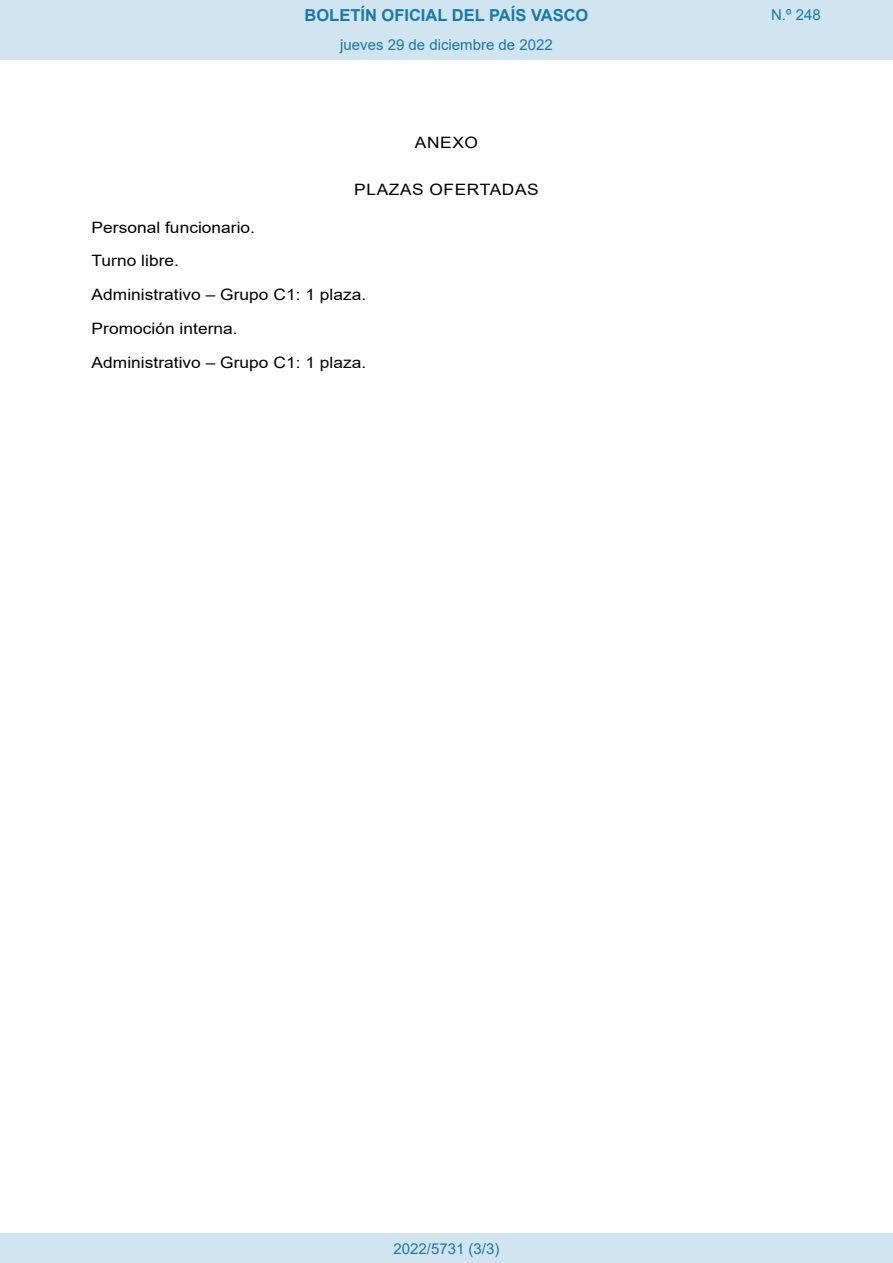
<style>
.page{position:relative;width:893px;height:1263px;background:#fff}
.page>*{position:absolute;margin:0;border:0;box-sizing:border-box;transform-origin:0 0}
.t1{font:700 16.5px "Arial";color:#1879ad}
.BOPVDetalle{font:15.6px "Arial";color:#000;scale:1.11 1}
.BOPVClave{font:15.6px "Arial";letter-spacing:.035em;color:#000;scale:1.11 1}
.Paginacion_Centro{font:15px "Arial";color:#1879ad}
</style>
<div class="page">
<div style="left:0;top:0;width:893px;height:60px;background:#d0e5f0"></div>
<div style="left:0;top:1233px;width:893px;height:30px;background:#d0e5f0"></div>
<p class="t1" style="left:305px;top:3px;width:285px">BOLETÍN OFICIAL DEL PAÍS VASCO</p>
<p class="Paginacion_Centro" style="left:340px;top:35px;width:214px">jueves 29 de diciembre de 2022</p>
<p class="BOPVClave" style="left:415px;top:132px;width:58px">ANEXO</p>
<p class="BOPVClave" style="left:354px;top:178px;width:168px">PLAZAS OFERTADAS</p>
<p class="BOPVDetalle" style="left:92px;top:216px;width:149px">Personal funcionario.</p>
<p class="BOPVDetalle" style="left:92px;top:250px;width:80px">Turno libre.</p>
<p class="BOPVDetalle" style="left:92px;top:284px;width:249px">Administrativo – Grupo C1: 1 plaza.</p>
<p class="BOPVDetalle" style="left:92px;top:318px;width:133px">Promoción interna.</p>
<p class="BOPVDetalle" style="left:92px;top:351px;width:249px">Administrativo – Grupo C1: 1 plaza.</p>
<p class="Paginacion_Centro" style="left:771px;top:5px;width:51px">N.º 248</p>
<p class="Paginacion_Centro" style="left:393px;top:1238px;width:107px">2022/5731 (3/3)</p>
</div>
